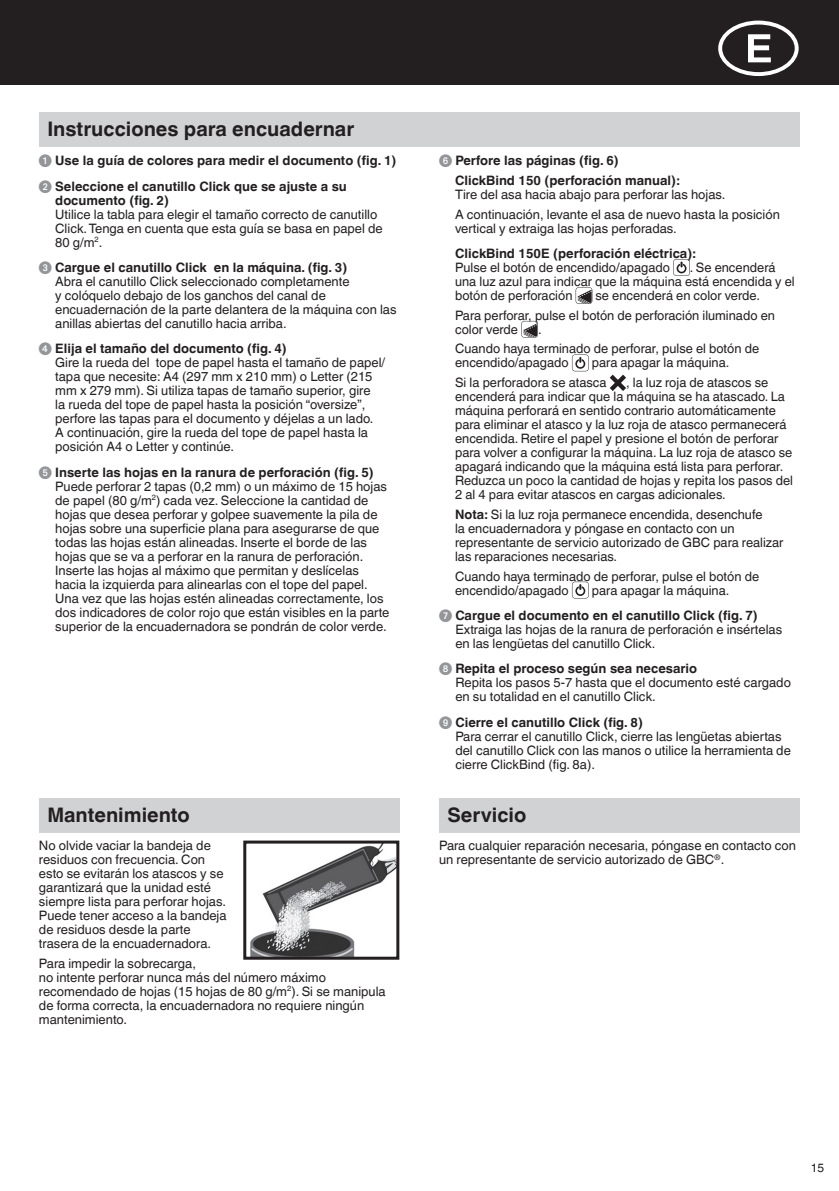
<style>
.page{position:relative;width:839px;height:1191px;background:#fff}
.page>*{position:absolute;margin:0;border:0;box-sizing:border-box;transform-origin:0 0}
.t1{font:700 20px "Helvetica Linotype";color:#231f20}
.t2{font:13px/14px "Helvetica Linotype";color:#231f20}
.t3{font:700 13px/14px "Helvetica Linotype";color:#231f20}
.t4{font:12px "Helvetica Linotype";color:#231f20}
.s1{font-family:"European Pi One";font-weight:400;color:#939598}
.s2{font-family:"European Pi One";color:#939598}
.s3{font-weight:700}
.s4{font-weight:400}
</style>
<div class="page">
<div style="left:0;top:0;width:838px;height:84px;background:#231f20"></div>
<div style="left:39px;top:113px;width:760px;height:34px;background:#d1d2d4"></div>
<svg style="left:673px;top:259px;width:16px;height:17px"></svg>
<svg style="left:575px;top:287px;width:17px;height:17px"></svg>
<svg style="left:521px;top:321px;width:16px;height:16px"></svg>
<svg style="left:571px;top:354px;width:17px;height:17px"></svg>
<svg style="left:609px;top:374px;width:16px;height:17px"></svg>
<svg style="left:571px;top:581px;width:17px;height:17px"></svg>
<div style="left:439px;top:797px;width:360px;height:35px;background:#d1d2d4"></div>
<div style="left:39px;top:797px;width:360px;height:35px;background:#d1d2d4"></div>
<img style="left:250px;top:844px;width:145px;height:111px">
<div style="left:243px;top:840px;width:156px;height:119px;border:3px solid #231f20"></div>
<p class="t1" style="left:47px;top:118px;width:308px">Instrucciones para encuadernar</p>
<p class="t3" style="left:39px;top:154px;width:358px"><span class="s1">1</span> Use la guía de colores para medir el documento (fig. 1)</p>
<p class="t2" style="left:55px;top:179px;width:329px;text-indent:-16px"><span class="s2">2</span> <span class="s3">Seleccione el canutillo Click que se ajuste a su documento (fig. 2)<br></span>Utilice la tabla para elegir el tamaño correcto de canutillo Click. Tenga en cuenta que esta guía se basa en papel de 80 g/m<sup>2</sup>.</p>
<p class="t2" style="left:55px;top:260px;width:342px;text-indent:-16px"><span class="s2">3</span> <span class="s3">Cargue el canutillo Click en la máquina. (fig. 3)<br></span>Abra el canutillo Click seleccionado completamente<br>y colóquelo debajo de los ganchos del canal de encuadernación de la parte delantera de la máquina con las anillas abiertas del canutillo hacia arriba.</p>
<p class="t2" style="left:55px;top:342px;width:331px;text-indent:-16px"><span class="s2">4</span> <span class="s3">Elija el tamaño del documento (fig. 4)<br></span>Gire la rueda del tope de papel hasta el tamaño de papel/ tapa que necesite: A4 (297 mm x 210 mm) o Letter (215 mm x 279 mm). Si utiliza tapas de tamaño superior, gire<br>la rueda del tope de papel hasta la posición “oversize”, perfore las tapas para el documento y déjelas a un lado.<br>A continuación, gire la rueda del tope de papel hasta la posición A4 o Letter y continúe.</p>
<p class="t2" style="left:55px;top:465px;width:335px;text-indent:-16px"><span class="s2">5</span> <span class="s3">Inserte las hojas en la ranura de perforación (fig. 5)<br></span>Puede perforar 2 tapas (0,2 mm) o un máximo de 15 hojas de papel (80 g/m<sup>2</sup>) cada vez. Seleccione la cantidad de hojas que desea perforar y golpee suavemente la pila de hojas sobre una superficie plana para asegurarse de que todas las hojas están alineadas. Inserte el borde de las hojas que se va a perforar en la ranura de perforación.<br>Inserte las hojas al máximo que permitan y deslícelas hacia la izquierda para alinearlas con el tope del papel.<br>Una vez que las hojas estén alineadas correctamente, los dos indicadores de color rojo que están visibles en la parte superior de la encuadernadora se pondrán de color verde.</p>
<p class="t1" style="left:47px;top:803px;width:144px">Mantenimiento</p>
<p class="t2" style="left:39px;top:838px;width:189px">No olvide vaciar la bandeja de residuos con frecuencia. Con esto se evitarán los atascos y se garantizará que la unidad esté siempre lista para perforar hojas.<br>Puede tener acceso a la bandeja de residuos desde la parte trasera de la encuadernadora.</p>
<p class="t2" style="left:39px;top:956px;width:348px">Para impedir la sobrecarga,<br>no intente perforar nunca más del número máximo recomendado de hojas (15 hojas de 80 g/m<sup>2</sup>). Si se manipula de forma correcta, la encuadernadora no requiere ningún mantenimiento.</p>
<p class="t3" style="left:439px;top:154px;width:181px"><span class="s1">6</span> Perfore las páginas (fig. 6)</p>
<p class="t2" style="left:455px;top:173px;width:272px"><span class="s3">ClickBind 150 (perforación manual):<br></span>Tire del asa hacia abajo para perforar las hojas.</p>
<p class="t2" style="left:455px;top:207px;width:326px">A continuación, levante el asa de nuevo hasta la posición vertical y extraiga las hojas perforadas.</p>
<p class="t3" style="left:455px;top:246px;width:242px">ClickBind 150E (perforación eléctrica):<br><span class="s4">Pulse el botón de encendido/apagado</span></p>
<p class="t2" style="left:455px;top:260px;width:341px;text-indent:235px">. Se encenderá una luz azul para indicar que la máquina está encendida y el botón de perforación</p>
<p class="t2" style="left:595px;top:288px;width:166px">se encenderá en color verde.</p>
<p class="t2" style="left:455px;top:308px;width:321px">Para perforar, pulse el botón de perforación iluminado en color verde</p>
<p class="t2" style="left:537px;top:322px;width:5px">.</p>
<p class="t2" style="left:455px;top:342px;width:305px">Cuando haya terminado de perforar, pulse el botón de encendido/apagado</p>
<p class="t2" style="left:591px;top:356px;width:139px">para apagar la máquina.</p>
<p class="t2" style="left:455px;top:375px;width:153px">Si la perforadora se atasca</p>
<p class="t2" style="left:455px;top:375px;width:339px;text-indent:171px">, la luz roja de atascos se encenderá para indicar que la máquina se ha atascado. La máquina perforará en sentido contrario automáticamente para eliminar el atasco y la luz roja de atasco permanecerá encendida. Retire el papel y presione el botón de perforar para volver a configurar la máquina. La luz roja de atasco se apagará indicando que la máquina está lista para perforar.<br>Reduzca un poco la cantidad de hojas y repita los pasos del 2 al 4 para evitar atascos en cargas adicionales.</p>
<p class="t2" style="left:455px;top:507px;width:329px"><span class="s3">Nota:</span> Si la luz roja permanece encendida, desenchufe<br>la encuadernadora y póngase en contacto con un representante de servicio autorizado de GBC para realizar las reparaciones necesarias.</p>
<p class="t2" style="left:455px;top:569px;width:305px">Cuando haya terminado de perforar, pulse el botón de encendido/apagado</p>
<p class="t2" style="left:591px;top:583px;width:139px">para apagar la máquina.</p>
<p class="t2" style="left:455px;top:608px;width:328px;text-indent:-16px"><span class="s2">7</span> <span class="s3">Cargue el documento en el canutillo Click (fig. 7)<br></span>Extraiga las hojas de la ranura de perforación e insértelas en las lengüetas del canutillo Click.</p>
<p class="t2" style="left:455px;top:661px;width:337px;text-indent:-16px"><span class="s2">8</span> <span class="s3">Repita el proceso según sea necesario<br></span>Repita los pasos 5-7 hasta que el documento esté cargado en su totalidad en el canutillo Click.</p>
<p class="t2" style="left:455px;top:715px;width:337px;text-indent:-16px"><span class="s2">9</span> <span class="s3">Cierre el canutillo Click (fig. 8)<br></span>Para cerrar el canutillo Click, cierre las lengüetas abiertas del canutillo Click con las manos o utilice la herramienta de cierre ClickBind (fig. 8a).</p>
<p class="t1" style="left:447px;top:803px;width:80px">Servicio</p>
<p class="t2" style="left:439px;top:838px;width:358px">Para cualquier reparación necesaria, póngase en contacto con un representante de servicio autorizado de GBC<sup>®</sup>.</p>
<p class="t4" style="left:810px;top:1160px;width:15px">15</p>
</div>
